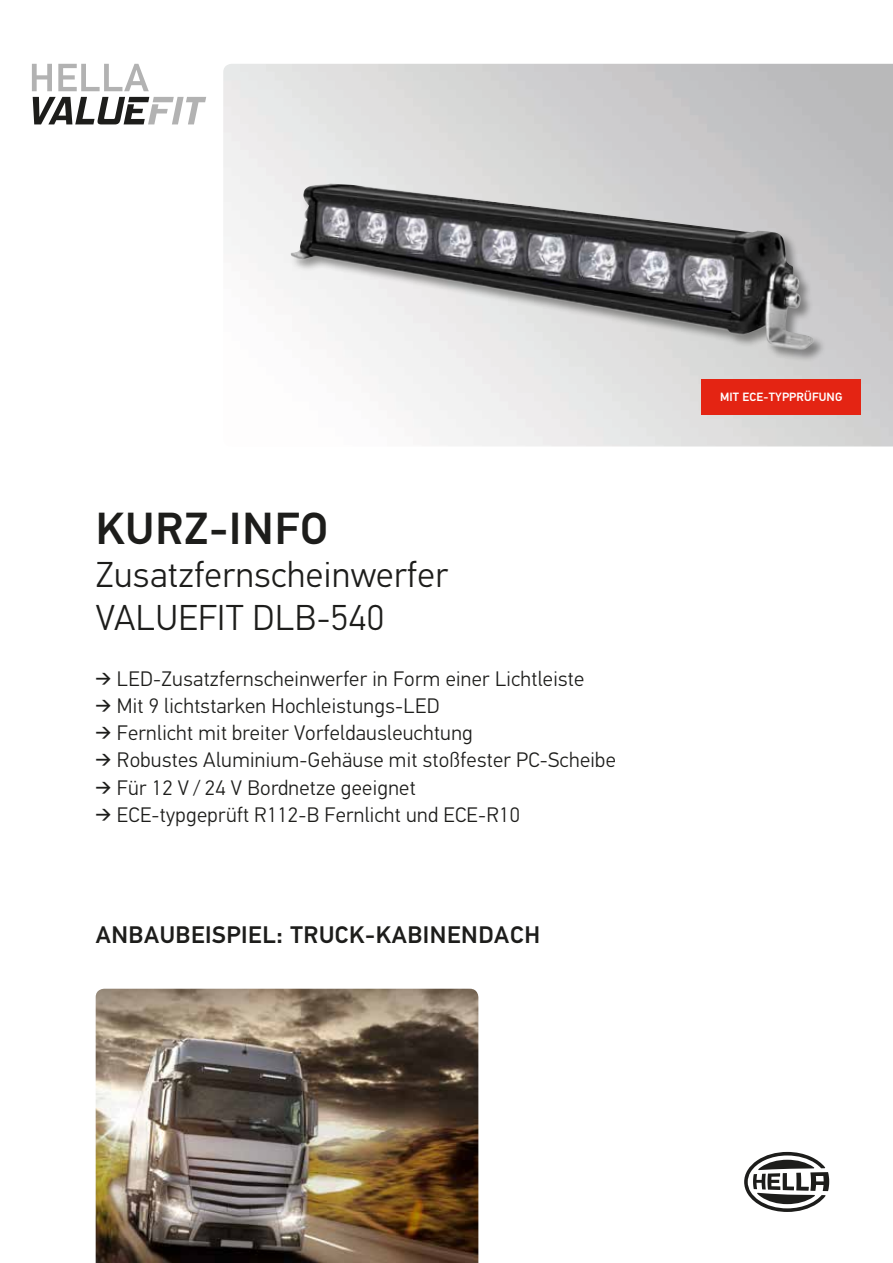
<style>
.page{position:relative;width:893px;height:1263px;background:#fff}
.page>*{position:absolute;margin:0;border:0;box-sizing:border-box;transform-origin:0 0}
.t1{font:500 45px "Hella DIN Universal";letter-spacing:.025em;color:#1d1d1b}
.t2{font:300 36px/43.2px "Hella DIN Universal";letter-spacing:.015em;color:#1d1d1b}
.t3{font:500 24px "Hella DIN Universal";letter-spacing:.025em;color:#1d1d1b}
.t4{font:300 21px "Hella DIN Universal";letter-spacing:.015em;color:#1d1d1b}
.t5{font:500 12px "Hella DIN Universal";letter-spacing:.015em;color:#fff}
</style>
<div class="page">
<img style="left:223px;top:64px;width:670px;height:382px">
<div style="left:290px;top:182px;width:536px;height:181px;background:#1d1d1b;opacity:.45"></div>
<img style="left:290px;top:183px;width:526px;height:167px">
<svg style="left:33px;top:97px;width:173px;height:27px"></svg>
<svg style="left:32px;top:64px;width:117px;height:27px"></svg>
<svg style="left:744px;top:1152px;width:85px;height:60px"></svg>
<div style="left:702px;top:379px;width:159px;height:36px;background:#e42413"></div>
<img style="left:96px;top:989px;width:382px;height:274px">
<h1 class="t1" style="left:96px;top:500px;width:234px">KURZ-INFO</h1>
<h2 class="t2" style="left:96px;top:556px;width:354px">Zusatzfernscheinwerfer<br>VALUEFIT DLB-540</h2>
<p class="t4" style="left:96px;top:666px;width:490px">➔ LED-Zusatzfernscheinwerfer in Form einer Lichtleiste</p>
<p class="t4" style="left:96px;top:693px;width:345px">➔ Mit 9 lichtstarken Hochleistungs-LED</p>
<p class="t4" style="left:96px;top:720px;width:379px">➔ Fernlicht mit breiter Vorfeldausleuchtung</p>
<p class="t4" style="left:96px;top:748px;width:522px">➔ Robustes Aluminium-Gehäuse mit stoßfester PC-Scheibe</p>
<p class="t4" style="left:96px;top:775px;width:321px">➔ Für 12 V / 24 V Bordnetze geeignet</p>
<p class="t4" style="left:96px;top:802px;width:426px">➔ ECE-typgeprüft R112-B Fernlicht und ECE-R10</p>
<p class="t3" style="left:96px;top:919px;width:446px">ANBAUBEISPIEL: TRUCK-KABINENDACH</p>
<p class="t5" style="left:720px;top:390px;width:124px">MIT ECE-TYPPRÜFUNG</p>
</div>
